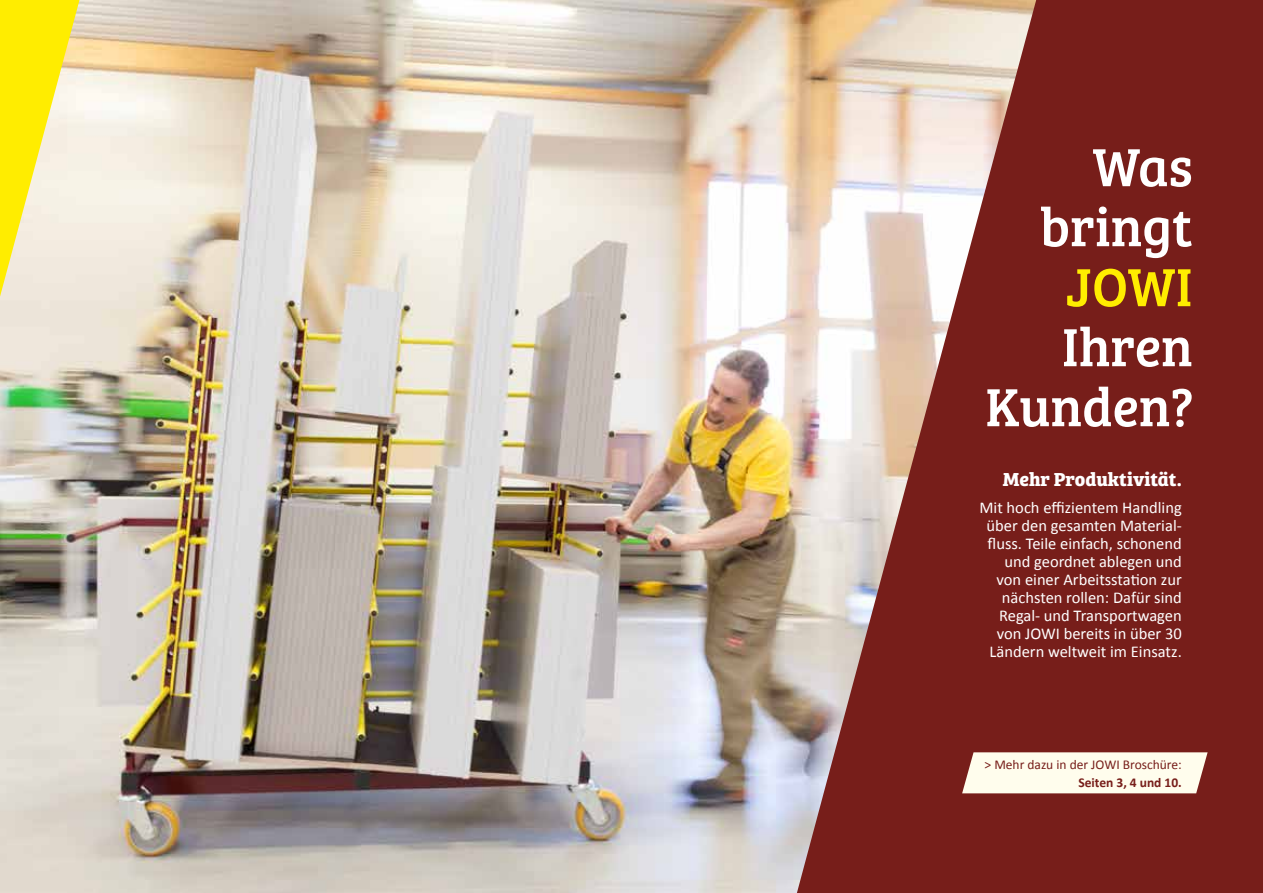
<style>
.page{position:relative;width:1263px;height:893px;background:#fff}
.page>*{position:absolute;margin:0;border:0;box-sizing:border-box;transform-origin:0 0}
.t1{font:55.5px/60px "Bree Serif";color:#fff;text-align:right}
.t2{font:55.5px "Bree Serif";color:#ffed00}
.t3{font:700 19.5px "Bree Serif";color:#fff}
.t4{font:16.5px/18px "Calibri";color:#fff;text-align:right}
.t5{font:13.5px "Calibri";color:#771e1a}
.t6{font:700 13.5px "Calibri";color:#771e1a}
</style>
<div class="page">
<img style="left:0;top:0;width:793px;height:893px">
<svg style="left:0;top:0;width:83px;height:405px;background:#efe789"></svg>
<svg style="left:793px;top:0;width:470px;height:893px;background:#955049"></svg>
<svg style="left:962px;top:752px;width:245px;height:41px;background:#f7f1e1"></svg>
<h1 class="t1" style="left:1040px;top:134px;width:154px">Was bringt</h1>
<h1 class="t2" style="left:1065px;top:246px;width:129px">JOWI</h1>
<h1 class="t1" style="left:985px;top:314px;width:209px">Ihren<br>Kunden?</h1>
<p class="t3" style="left:1003px;top:464px;width:180px">Mehr Produktivität.</p>
<p class="t4" style="left:979px;top:497px;width:204px">Mit hoch effizientem Handling über den gesamten Material&shy;fluss. Teile einfach, schonend und geordnet ablegen und von einer Arbeitsstation zur nächsten rollen: Dafür sind<br>Regal- und Transportwagen von JOWI bereits in über 30<br>Ländern weltweit im Einsatz.</p>
<p class="t5" style="left:984px;top:756px;width:199px">&gt; Mehr dazu in der JOWI Broschüre:</p>
<p class="t6" style="left:1078px;top:774px;width:105px">Seiten 3, 4 und 10.</p>
</div>
